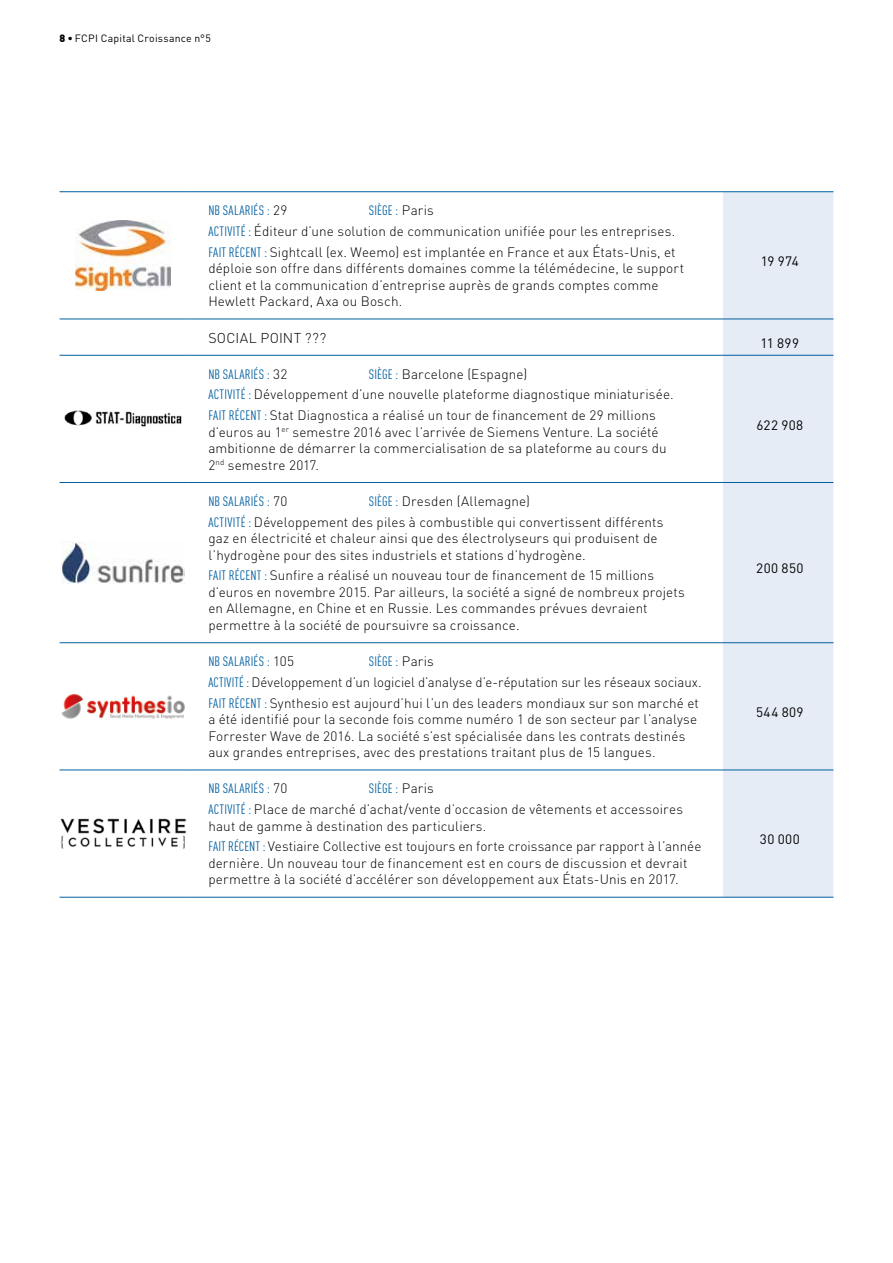
<style>
.page{position:relative;width:893px;height:1263px;background:#fff}
.page>*{position:absolute;margin:0;border:0;box-sizing:border-box;transform-origin:0 0}
.t1{font:300 14.1px "DIN Pro";letter-spacing:.025em;color:#000}
.t2{font:300 13.5px/16.5px "DIN Pro";letter-spacing:.01em;color:#000}
.t3{font:condensed 13.5px "DIN Pro";letter-spacing:.025em;color:#005f9f}
.t4{font:13.5px "DIN Pro";letter-spacing:.025em;color:#000}
.t5{font:10.5px "DIN Pro";letter-spacing:.02em;color:#000}
.s1{font-weight:900}
.s2{font-weight:400;font-stretch:condensed;color:#005f9f}
.s3{font-weight:300;font-stretch:normal;color:#000}
</style>
<div class="page">
<div style="left:723px;top:192px;width:110px;height:705px;background:#e6ecf6"></div>
<hr style="left:60px;top:191px;width:127px;height:1px;background:#005f9f">
<hr style="left:60px;top:319px;width:127px;height:1px;background:#005f9f">
<hr style="left:60px;top:355px;width:127px;height:1px;background:#005f9f">
<hr style="left:60px;top:482px;width:127px;height:1px;background:#005f9f">
<hr style="left:60px;top:642px;width:127px;height:1px;background:#005f9f">
<hr style="left:60px;top:770px;width:127px;height:1px;background:#005f9f">
<hr style="left:60px;top:897px;width:127px;height:1px;background:#005f9f">
<hr style="left:187px;top:191px;width:536px;height:1px;background:#005f9f">
<hr style="left:187px;top:319px;width:536px;height:1px;background:#005f9f">
<hr style="left:187px;top:355px;width:536px;height:1px;background:#005f9f">
<hr style="left:187px;top:482px;width:536px;height:1px;background:#005f9f">
<hr style="left:187px;top:642px;width:536px;height:1px;background:#005f9f">
<hr style="left:187px;top:770px;width:536px;height:1px;background:#005f9f">
<hr style="left:187px;top:897px;width:536px;height:1px;background:#005f9f">
<hr style="left:723px;top:191px;width:110px;height:1px;background:#005f9f">
<hr style="left:723px;top:319px;width:110px;height:1px;background:#005f9f">
<hr style="left:723px;top:355px;width:110px;height:1px;background:#005f9f">
<hr style="left:723px;top:482px;width:110px;height:1px;background:#005f9f">
<hr style="left:723px;top:642px;width:110px;height:1px;background:#005f9f">
<hr style="left:723px;top:770px;width:110px;height:1px;background:#005f9f">
<hr style="left:723px;top:897px;width:110px;height:1px;background:#005f9f">
<img style="left:76px;top:220px;width:94px;height:71px">
<img style="left:64px;top:410px;width:118px;height:17px">
<img style="left:61px;top:542px;width:124px;height:41px">
<img style="left:61px;top:694px;width:124px;height:25px">
<img style="left:60px;top:818px;width:127px;height:31px">
<p class="t5" style="left:60px;top:30px;width:153px"><span class="s1">8 •</span> FCPI Capital Croissance n°5</p>
<p class="t2" style="left:208px;top:199px;width:469px;line-height:20.7px;text-indent:161px"><span class="s2">SIÈGE :</span> Paris<br><span class="s2">ACTIVITÉ :</span> Éditeur d’une solution de communication unifiée pour les entreprises.<br><span class="s2">FAIT RÉCENT :</span> Sightcall (ex. Weemo) est implantée en France et aux États-Unis, et</p>
<p class="t2" style="left:208px;top:259px;width:477px">déploie son offre dans différents domaines comme la télémédecine, le support client et la communication d’entreprise auprès de grands comptes comme<br>Hewlett Packard, Axa ou Bosch.</p>
<p class="t3" style="left:208px;top:201px;width:81px">NB SALARIÉS : <span class="s3">29</span></p>
<p class="t1" style="left:208px;top:327px;width:120px">SOCIAL POINT ???</p>
<p class="t2" style="left:208px;top:362px;width:467px;line-height:20.7px;text-indent:161px"><span class="s2">SIÈGE :</span> Barcelone (Espagne)<br><span class="s2">ACTIVITÉ :</span> Développement d’une nouvelle plateforme diagnostique miniaturisée.<br><span class="s2">FAIT RÉCENT :</span> Stat Diagnostica a réalisé un tour de financement de 29 millions</p>
<p class="t2" style="left:208px;top:422px;width:460px">d’euros au 1<sup>er</sup> semestre 2016 avec l’arrivée de Siemens Venture. La société ambitionne de démarrer la commercialisation de sa plateforme au cours du<br>2<sup>nd</sup> semestre 2017.</p>
<p class="t3" style="left:208px;top:364px;width:80px">NB SALARIÉS : <span class="s3">32</span></p>
<p class="t4" style="left:761px;top:250px;width:39px">19 974</p>
<p class="t4" style="left:761px;top:332px;width:40px">11 899</p>
<p class="t4" style="left:756px;top:414px;width:48px">622 908</p>
<p class="t2" style="left:208px;top:489px;width:457px;line-height:20.7px;text-indent:161px"><span class="s2">SIÈGE :</span> Dresden (Allemagne)<br><span class="s2">ACTIVITÉ :</span> Développement des piles à combustible qui convertissent différents</p>
<p class="t2" style="left:208px;top:529px;width:451px">gaz en électricité et chaleur ainsi que des électrolyseurs qui produisent de l’hydrogène pour des sites industriels et stations d’hydrogène.</p>
<p class="t2" style="left:208px;top:566px;width:478px"><span class="s2">FAIT RÉCENT :</span> Sunfire a réalisé un nouveau tour de financement de 15 millions d’euros en novembre 2015. Par ailleurs, la société a signé de nombreux projets en Allemagne, en Chine et en Russie. Les commandes prévues devraient permettre à la société de poursuivre sa croissance.</p>
<p class="t4" style="left:756px;top:558px;width:49px">200 850</p>
<p class="t3" style="left:208px;top:652px;width:87px">NB SALARIÉS : <span class="s3">105</span></p>
<p class="t3" style="left:208px;top:491px;width:80px">NB SALARIÉS : <span class="s3">70</span></p>
<p class="t2" style="left:208px;top:650px;width:495px;line-height:20.7px;text-indent:161px"><span class="s2">SIÈGE :</span> Paris<br><span class="s2">ACTIVITÉ :</span> Développement d’un logiciel d’analyse d’e-réputation sur les réseaux sociaux.<br><span class="s2">FAIT RÉCENT :</span> Synthesio est aujourd’hui l’un des leaders mondiaux sur son marché et</p>
<p class="t2" style="left:208px;top:710px;width:490px">a été identifié pour la seconde fois comme numéro 1 de son secteur par l’analyse<br>Forrester Wave de 2016. La société s’est spécialisée dans les contrats destinés aux grandes entreprises, avec des prestations traitant plus de 15 langues.</p>
<p class="t4" style="left:756px;top:701px;width:49px">544 809</p>
<p class="t2" style="left:208px;top:777px;width:476px;line-height:20.7px;text-indent:161px"><span class="s2">SIÈGE :</span> Paris<br><span class="s2">ACTIVITÉ :</span> Place de marché d’achat/vente d’occasion de vêtements et accessoires</p>
<p class="t2" style="left:208px;top:814px;width:495px;line-height:20.7px">haut de gamme à destination des particuliers.<br><span class="s2">FAIT RÉCENT :</span> Vestiaire Collective est toujours en forte croissance par rapport à l’année</p>
<p class="t2" style="left:208px;top:854px;width:481px">dernière. Un nouveau tour de financement est en cours de discussion et devrait permettre à la société d’accélérer son développement aux États-Unis en 2017.</p>
<p class="t3" style="left:208px;top:779px;width:80px">NB SALARIÉS : <span class="s3">70</span></p>
<p class="t4" style="left:760px;top:829px;width:41px">30 000</p>
</div>
